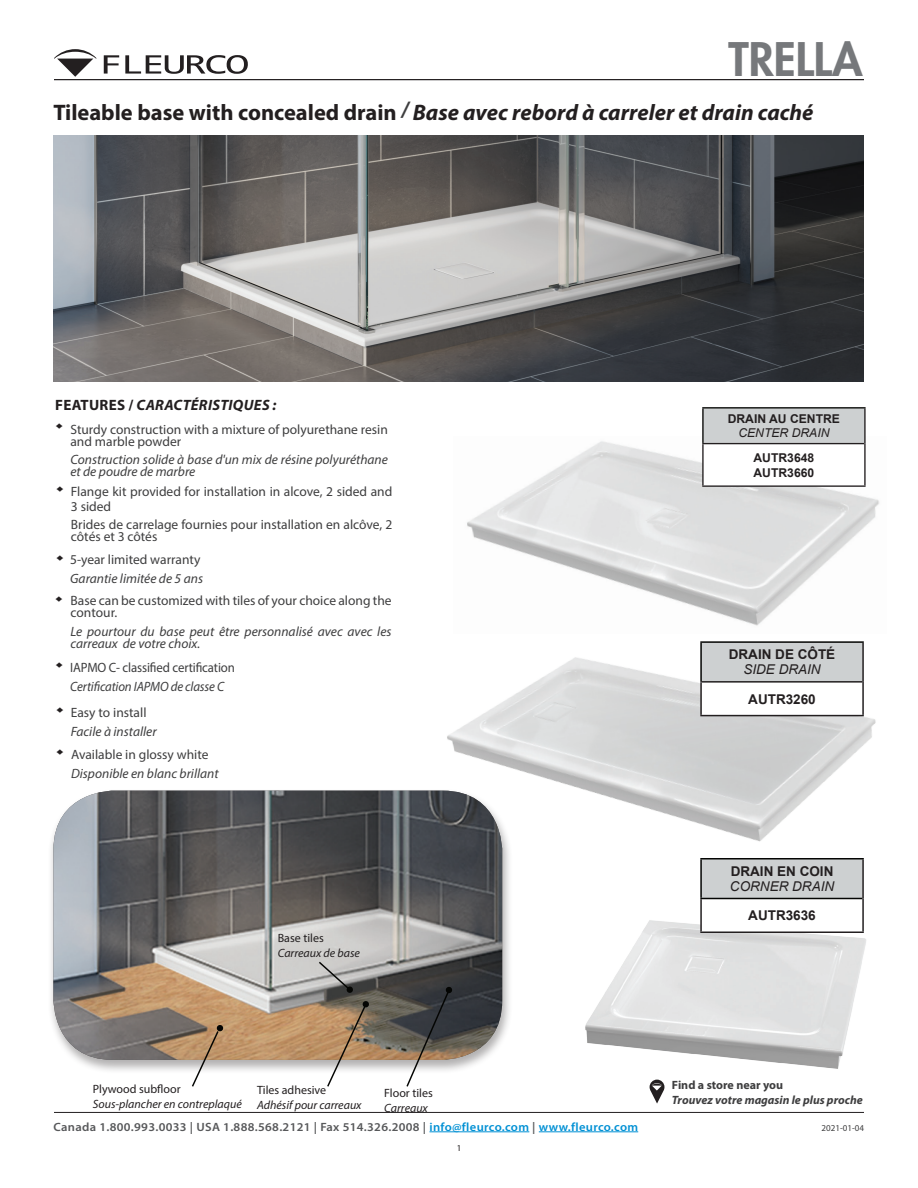
<style>
.page{position:relative;width:918px;height:1188px;background:#fff}
.page>*{position:absolute;margin:0;border:0;box-sizing:border-box;transform-origin:0 0}
.t1{font:800 45px "Futura Std";color:#76787b}
.t2{font:italic 700 22.5px "Myriad Pro";color:#231f20}
.t3{font:italic 700 15px "Myriad Pro";letter-spacing:.02em;color:#231f20}
.Features__Fr{font:italic 13.5px/12px "Myriad Pro";color:#3e3e3f}
.Features__An{font:13.5px/12px "Myriad Pro";color:#3e3e3f}
.Features__Fr-2{font:13.5px/12px "Myriad Pro";color:#3e3e3f}
.Features__An-2{font:13.5px "Myriad Pro";color:#3e3e3f;scale:.95 1}
.Features__Fr-3{font:italic 13.5px "Myriad Pro";color:#3e3e3f;scale:.95 1}
.Item_Number{font:700 13.5px "Arial";color:#231f20}
.Item_Number-2{font:italic 13.5px "Arial";color:#231f20}
.Tools_English{font:700 13.5px "Arial";color:#231f20}
.Tools_English-2{font:700 12.15px "Arial";color:#231f20}
.Item_Number-3{font:700 12.15px "Arial";color:#231f20}
.Item_Number-4{font:italic 12.15px "Arial";color:#231f20}
.t4{font:600 12px "Myriad Pro";letter-spacing:.025em;color:#57585a;scale:1.05 1}
.Category_description{font:italic 12px "Myriad Pro";color:#231f20}
.Category_description-2{font:12px "Myriad Pro";color:#231f20}
.t5{font:italic 700 12px "Myriad Pro";color:#3e3e3f}
.t6{font:700 12px "Myriad Pro";color:#3e3e3f}
.t7{font:10.8px "Arial";color:#231f20;scale:1.11 1}
.t8{font:9px "Myriad Pro";color:#3e3e3f}
.t9{font:9px "Myriad Pro";color:#231f20}
.s1{font-style:normal}
.s2{color:#3e3e3f}
.s3{color:#0090d4}
</style>
<div class="page">
<hr style="left:54px;top:1112px;width:810px;height:1px;background:#231f20">
<hr style="left:429px;top:1132px;width:100px;height:1px;background:#0090d4">
<hr style="left:539px;top:1132px;width:99px;height:1px;background:#0090d4">
<svg style="left:104px;top:55px;width:15px;height:19px"></svg>
<svg style="left:125px;top:55px;width:123px;height:19px"></svg>
<svg style="left:54px;top:49px;width:42px;height:28px"></svg>
<img style="left:585px;top:920px;width:281px;height:149px">
<svg style="left:650px;top:1080px;width:14px;height:24px"></svg>
<img style="left:53px;top:136px;width:811px;height:246px">
<div style="left:48px;top:789px;width:465px;height:285px;background:#231f20;opacity:.35"></div>
<img style="left:53px;top:791px;width:449px;height:269px">
<svg style="left:191px;top:1025px;width:33px;height:62px"></svg>
<svg style="left:326px;top:1001px;width:43px;height:86px"></svg>
<svg style="left:405px;top:986px;width:48px;height:101px"></svg>
<svg style="left:317px;top:960px;width:36px;height:33px"></svg>
<img style="left:441px;top:657px;width:435px;height:190px">
<img style="left:467px;top:441px;width:413px;height:185px">
<div style="left:703px;top:408px;width:162px;height:36px;background:#cdd0d1"></div>
<div style="left:703px;top:444px;width:162px;height:42px;background:#fff"></div>
<hr style="left:864px;top:409px;width:2px;height:35px;background:#231f20">
<hr style="left:702px;top:407px;width:164px;height:2px;background:#040503">
<hr style="left:702px;top:409px;width:2px;height:34px;background:#040503">
<hr style="left:702px;top:443px;width:162px;height:1px;background:#231f20">
<hr style="left:702px;top:444px;width:2px;height:41px;background:#231f20">
<hr style="left:864px;top:444px;width:2px;height:41px;background:#231f20">
<hr style="left:702px;top:485px;width:164px;height:2px;background:#231f20">
<div style="left:701px;top:642px;width:162px;height:40px;background:#cdd0d1"></div>
<div style="left:701px;top:682px;width:162px;height:34px;background:#fff"></div>
<hr style="left:862px;top:643px;width:2px;height:39px;background:#231f20">
<hr style="left:700px;top:641px;width:164px;height:2px;background:#040503">
<hr style="left:700px;top:643px;width:2px;height:38px;background:#040503">
<hr style="left:700px;top:681px;width:162px;height:2px;background:#231f20">
<hr style="left:700px;top:683px;width:2px;height:32px;background:#231f20">
<hr style="left:862px;top:682px;width:2px;height:33px;background:#231f20">
<hr style="left:700px;top:715px;width:164px;height:1px;background:#231f20">
<div style="left:701px;top:859px;width:162px;height:39px;background:#cdd0d1"></div>
<div style="left:701px;top:898px;width:162px;height:34px;background:#fff"></div>
<hr style="left:862px;top:860px;width:2px;height:38px;background:#231f20">
<hr style="left:700px;top:899px;width:2px;height:33px;background:#231f20">
<hr style="left:862px;top:898px;width:2px;height:34px;background:#231f20">
<hr style="left:700px;top:932px;width:164px;height:1px;background:#231f20">
<hr style="left:700px;top:858px;width:164px;height:2px;background:#040503">
<hr style="left:700px;top:860px;width:2px;height:38px;background:#040503">
<hr style="left:700px;top:898px;width:162px;height:1px;background:#040503">
<hr style="left:54px;top:79px;width:810px;height:1px;background:#231f20">
<h1 class="t1" style="left:729px;top:31px;width:135px">TRELLA</h1>
<p class="t2" style="left:53px;top:98px;width:762px"><span class="s1">Tileable base with concealed drain</span> <span class="s2">/</span> Base avec rebord à carreler et drain caché</p>
<p class="t3" style="left:55px;top:395px;width:223px"><span class="s1">FEATURES /</span> CARACTÉRISTIQUES :</p>
<p class="Features__An" style="left:70px;top:423px;width:319px">Sturdy construction with a mixture of polyurethane resin and marble powder</p>
<p class="Features__Fr" style="left:70px;top:454px;width:319px">Construction solide à base d'un mix de résine polyuréthane et de poudre de marbre</p>
<p class="t7" style="left:67px;top:423px;width:7px;rotate:90deg">♦</p>
<p class="t7" style="left:68px;top:486px;width:7px;rotate:90deg">♦</p>
<p class="Features__An" style="left:71px;top:484px;width:323px;line-height:14.4px">Flange kit provided for installation in alcove, 2 sided and<br>3 sided</p>
<p class="Features__Fr-2" style="left:71px;top:519px;width:323px">Brides de carrelage fournies pour installation en alcôve, 2 côtés et 3 côtés</p>
<p class="Features__An" style="left:70px;top:553px;width:132px">5-year limited warranty</p>
<p class="Features__Fr" style="left:70px;top:572px;width:134px">Garantie limitée de 5 ans</p>
<p class="t7" style="left:68px;top:555px;width:7px;rotate:90deg">♦</p>
<p class="t7" style="left:67px;top:596px;width:7px;rotate:90deg">♦</p>
<p class="t7" style="left:67px;top:662px;width:7px;rotate:90deg">♦</p>
<p class="Features__Fr-2" style="left:71px;top:595px;width:323px">Base can be customized with tiles of your choice along the contour.</p>
<p class="Features__Fr" style="left:71px;top:625px;width:322px">Le pourtour du base peut être personnalisé avec avec les carreaux de votre choix.</p>
<p class="Features__An-2" style="left:70px;top:659px;width:175px">IAPMO C- classified certification</p>
<p class="Features__Fr-3" style="left:70px;top:678px;width:164px">Certification IAPMO de classe C</p>
<p class="t7" style="left:68px;top:707px;width:7px;rotate:90deg">♦</p>
<p class="Features__An" style="left:71px;top:706px;width:77px">Easy to install</p>
<p class="Features__Fr" style="left:71px;top:725px;width:87px">Facile à installer</p>
<p class="t7" style="left:68px;top:749px;width:7px;rotate:90deg">♦</p>
<p class="Features__Fr-2" style="left:71px;top:749px;width:139px">Available in glossy white</p>
<p class="Features__Fr" style="left:71px;top:767px;width:149px">Disponible en blanc brillant</p>
<p class="Category_description-2" style="left:278px;top:931px;width:47px">Base tiles</p>
<p class="Category_description" style="left:278px;top:946px;width:84px">Carreaux de base</p>
<p class="Category_description-2" style="left:93px;top:1081px;width:89px">Plywood subfloor</p>
<p class="Category_description" style="left:93px;top:1096px;width:150px">Sous-plancher en contreplaqué</p>
<p class="Category_description-2" style="left:257px;top:1083px;width:71px">Tiles adhesive</p>
<p class="Category_description" style="left:257px;top:1098px;width:106px">Adhésif pour carreaux</p>
<p class="Category_description-2" style="left:384px;top:1085px;width:50px">Floor tiles</p>
<p class="Category_description" style="left:384px;top:1100px;width:45px">Carreaux</p>
<p class="Item_Number-3" style="left:728px;top:411px;width:114px">DRAIN AU CENTRE</p>
<p class="Item_Number-4" style="left:738px;top:425px;width:93px">CENTER DRAIN</p>
<p class="Tools_English-2" style="left:754px;top:449px;width:62px">AUTR3648</p>
<p class="Tools_English-2" style="left:754px;top:464px;width:62px">AUTR3660</p>
<p class="Item_Number" style="left:729px;top:645px;width:108px">DRAIN DE CÔTÉ</p>
<p class="Item_Number-2" style="left:743px;top:661px;width:79px">SIDE DRAIN</p>
<p class="Tools_English" style="left:748px;top:689px;width:69px">AUTR3260</p>
<p class="Item_Number" style="left:731px;top:862px;width:104px">DRAIN EN COIN</p>
<p class="Item_Number-2" style="left:730px;top:878px;width:106px">CORNER DRAIN</p>
<p class="Tools_English" style="left:748px;top:906px;width:69px">AUTR3636</p>
<p class="t6" style="left:672px;top:1078px;width:113px">Find a store near you</p>
<p class="t5" style="left:672px;top:1092px;width:192px">Trouvez votre magasin le plus proche</p>
<p class="t4" style="left:54px;top:1119px;width:558px">Canada 1.800.993.0033 | USA 1.888.568.2121 | Fax 514.326.2008 | <span class="s3">info@fleurco.com</span> | <span class="s3">www.fleurco.com</span></p>
<p class="t8" style="left:822px;top:1122px;width:44px">2021-01-04</p>
<p class="t9" style="left:457px;top:1142px;width:6px">1</p>
</div>
